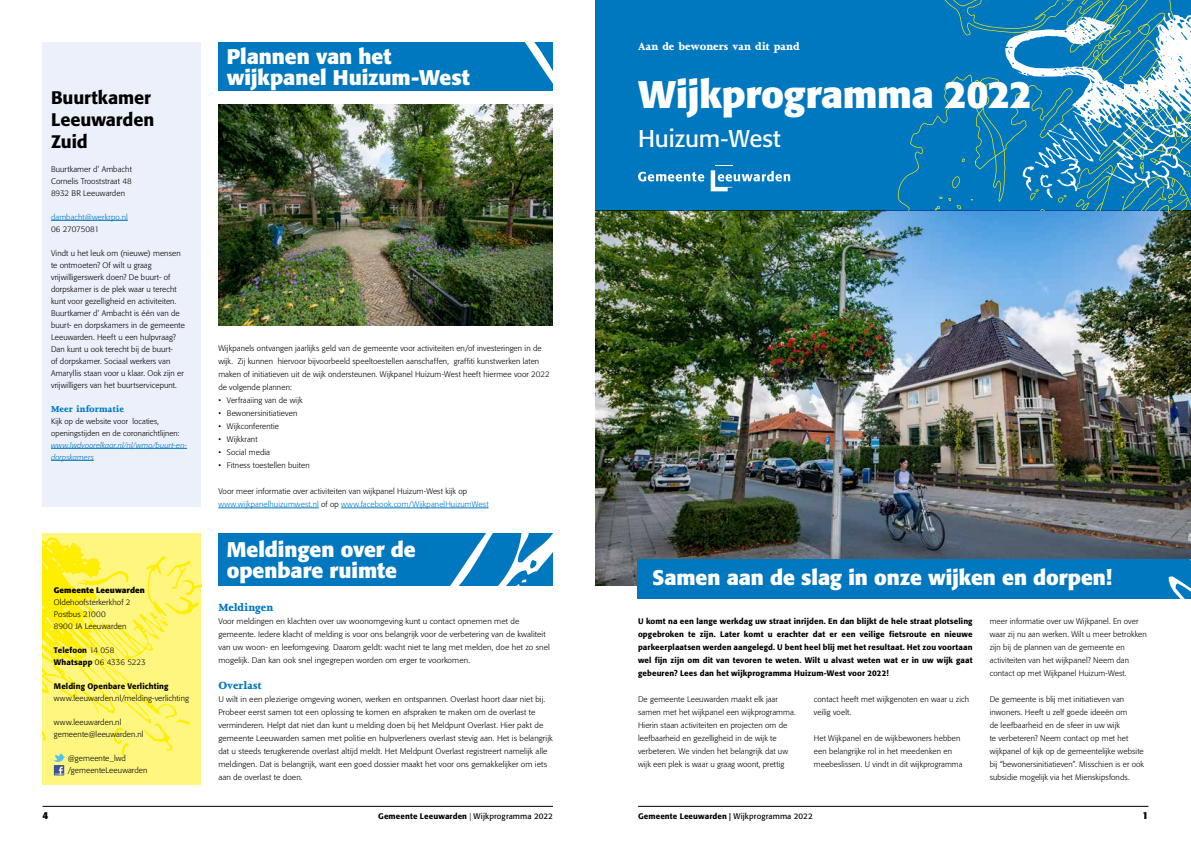
<style>
.page{position:relative;width:1191px;height:842px;background:#fff}
.page>*{position:absolute;margin:0;border:0;box-sizing:border-box;transform-origin:0 0}
.t1{font:700 38px "Formata";letter-spacing:-.01em;color:#fff}
.t2{font:24px "Formata";letter-spacing:-.005em;color:#fff}
.t3{font:700 21px/21px "Formata";letter-spacing:-.005em;color:#fff}
.t4{font:500 18px/21.6px "Formata";letter-spacing:-.005em;color:#000}
.t5{font:800 12px "Joanna MT Std";color:#fff}
.t6{font:800 12px "Joanna MT Std";letter-spacing:.005em;color:#0078bf}
.t7{font:800 10px "Joanna MT Std";letter-spacing:.015em;color:#0078bf}
.t8{font:700 10px "Formata";color:#000}
.t9{font:300 8px/13px "Formata";letter-spacing:.01em;color:#000}
.t10{font:500 8px/13px "Formata";letter-spacing:.015em;color:#000;text-align:justify}
.t11{font:300 8px "Formata";letter-spacing:.015em;color:#0078bf}
.t12{font:700 8px "Formata";letter-spacing:.015em;color:#000}
.t13{font:300 8px "Formata";letter-spacing:-.015em;color:#000}
.t14{font:300 7.8px/12px "Formata";letter-spacing:.015em;color:#000}
.t15{font:italic 300 7.8px/12px "Formata";letter-spacing:.01em;color:#0078bf}
.s1{font-weight:300}
.s2{color:#0078bf}
.s3{font-weight:400}
</style>
<div class="page">
<hr style="left:638px;top:806px;width:510px;height:1px;background:#000">
<hr style="left:43px;top:806px;width:510px;height:1px;background:#000">
<img style="left:595px;top:210px;width:596px;height:375px">
<div style="left:595px;top:0;width:596px;height:210px;background:#0078bf"></div>
<svg style="left:638px;top:172px;width:66px;height:10px"></svg>
<svg style="left:710px;top:170px;width:80px;height:21px"></svg>
<div style="left:638px;top:559px;width:553px;height:39px;background:#0078bf"></div>
<svg style="left:1168px;top:559px;width:23px;height:39px"></svg>
<div style="left:43px;top:533px;width:158px;height:252px;background:#fff680"></div>
<svg style="left:43px;top:537px;width:158px;height:238px"></svg>
<div style="left:43px;top:42px;width:158px;height:465px;background:#ecf0fa"></div>
<hr style="left:51px;top:220px;width:77px;height:1px;background:#0078bf">
<hr style="left:51px;top:448px;width:136px;height:1px;background:#0078bf">
<hr style="left:51px;top:460px;width:43px;height:1px;background:#0078bf">
<img style="left:218px;top:104px;width:335px;height:221px">
<hr style="left:218px;top:508px;width:101px;height:1px;background:#0078bf">
<hr style="left:341px;top:508px;width:147px;height:1px;background:#0078bf">
<div style="left:218px;top:43px;width:335px;height:48px;background:#0078bf"></div>
<svg style="left:525px;top:43px;width:28px;height:41px"></svg>
<svg style="left:934px;top:0;width:257px;height:210px"></svg>
<div style="left:218px;top:533px;width:335px;height:52px;background:#0078bf"></div>
<svg style="left:451px;top:533px;width:102px;height:52px"></svg>
<h3 class="t4" style="left:51px;top:89px;width:105px">Buurtkamer<br>Leeuwarden<br>Zuid</h3>
<p class="t9" style="left:51px;top:163px;width:82px;line-height:12px;text-align:justify">Buurtkamer d’ Ambacht Cornelis Trooststraat 48<br>8932 BR Leeuwarden</p>
<p class="t11" style="left:51px;top:213px;width:78px">dambacht@werkrpo.nl</p>
<p class="t13" style="left:51px;top:225px;width:49px">06 27075081</p>
<p class="t9" style="left:51px;top:247px;width:135px;line-height:12px">Vindt u het leuk om (nieuwe) mensen te ontmoeten? Of wilt u graag vrijwilligerswerk doen? De buurt- of dorpskamer is de plek waar u terecht kunt voor gezelligheid en activiteiten.<br>Buurtkamer d’ Ambacht is één van de buurt- en dorpskamers in de gemeente Leeuwarden. Heeft u een hulpvraag?<br>Dan kunt u ook terecht bij de buurt-<br>of dorpskamer. Sociaal werkers van Amaryllis staan voor u klaar. Ook zijn er vrijwilligers van het buurtservicepunt.</p>
<p class="t7" style="left:51px;top:405px;width:74px">Meer informatie</p>
<p class="t14" style="left:51px;top:415px;width:130px">Kijk op de website voor locaties, openingstijden en de coronarichtlijnen:</p>
<p class="t15" style="left:51px;top:439px;width:137px">www.lwdvoorelkaar.nl/nl/wmo/buurt-en&shy;dorpskamers</p>
<p class="t12" style="left:54px;top:587px;width:92px">Gemeente Leeuwarden</p>
<p class="t9" style="left:54px;top:597px;width:78px;line-height:12px">Oldehoofsterkerkhof 2<br>Postbus 21000<br>8900 JA Leeuwarden</p>
<p class="t10" style="left:54px;top:645px;width:93px;line-height:12px">Telefoon <span class="s1">14 058<br></span>Whatsapp <span class="s1">06 4336 5223</span></p>
<p class="t10" style="left:54px;top:681px;width:116px">Melding Openbare Verlichting</p>
<p class="t9" style="left:54px;top:693px;width:136px">www.leeuwarden.nl/melding-verlichting</p>
<p class="t9" style="left:54px;top:717px;width:91px;line-height:12px">www.leeuwarden.nl gemeente@leeuwarden.nl</p>
<p class="t9" style="left:68px;top:753px;width:81px;line-height:12px">@gemeente_lwd /gemeenteLeeuwarden</p>
<p class="t8" style="left:43px;top:811px;width:7px">4</p>
<h3 class="t3" style="left:227px;top:48px;width:244px">Plannen van het wijkpanel Huizum-West</h3>
<p class="t9" style="left:218px;top:342px;width:333px">Wijkpanels ontvangen jaarlijks geld van de gemeente voor activiteiten en/of investeringen in de wijk. Zij kunnen hiervoor bijvoorbeeld speeltoestellen aanschaffen, graffiti kunstwerken laten maken of initiatieven uit de wijk ondersteunen. Wijkpanel Huizum-West heeft hiermee voor 2022 de volgende plannen:</p>
<p class="t9" style="left:218px;top:394px;width:86px">• Verfraaiing van de wijk</p>
<p class="t9" style="left:218px;top:407px;width:80px">• Bewonersinitiatieven</p>
<p class="t9" style="left:218px;top:420px;width:62px">• Wijkconferentie</p>
<p class="t9" style="left:218px;top:433px;width:41px">• Wijkkrant</p>
<p class="t9" style="left:218px;top:446px;width:53px">• Social media</p>
<p class="t9" style="left:218px;top:459px;width:93px">• Fitness toestellen buiten</p>
<p class="t9" style="left:218px;top:485px;width:272px">Voor meer informatie over activiteiten van wijkpanel Huizum-West kijk op <span class="s2">www.wijkpanelhuizumwest.nl</span> of op <span class="s2">www.facebook.com/WijkpanelHuizumWest</span></p>
<h3 class="t3" style="left:227px;top:541px;width:190px">Meldingen over de openbare ruimte</h3>
<h3 class="t6" style="left:218px;top:603px;width:56px">Meldingen</h3>
<p class="t9" style="left:218px;top:615px;width:333px">Voor meldingen en klachten over uw woonomgeving kunt u contact opnemen met de gemeente. Iedere klacht of melding is voor ons belangrijk voor de verbetering van de kwaliteit van uw woon- en leefomgeving. Daarom geldt: wacht niet te lang met melden, doe het zo snel mogelijk. Dan kan ook snel ingegrepen worden om erger te voorkomen.</p>
<h3 class="t6" style="left:218px;top:681px;width:45px">Overlast</h3>
<p class="t9" style="left:218px;top:693px;width:336px">U wilt in een plezierige omgeving wonen, werken en ontspannen. Overlast hoort daar niet bij.<br>Probeer eerst samen tot een oplossing te komen en afspraken te maken om de overlast te verminderen. Helpt dat niet dan kunt u melding doen bij het Meldpunt Overlast. Hier pakt de gemeente Leeuwarden samen met politie en hulpverleners overlast stevig aan. Het is belangrijk dat u steeds terugkerende overlast altijd meldt. Het Meldpunt Overlast registreert namelijk alle meldingen. Dat is belangrijk, want een goed dossier maakt het voor ons gemakkelijker om iets aan de overlast te doen.</p>
<h3 class="t5" style="left:638px;top:42px;width:163px">Aan de bewoners van dit pand</h3>
<h1 class="t1" style="left:638px;top:78px;width:395px">Wijkprogramma 2022</h1>
<h2 class="t2" style="left:638px;top:125px;width:144px">Huizum-West</h2>
<h3 class="t3" style="left:652px;top:569px;width:461px">Samen aan de slag in onze wijken en dorpen!</h3>
<p class="t10" style="left:638px;top:615px;width:336px">U komt na een lange werkdag uw straat inrijden. En dan blijkt de hele straat plotseling opgebroken te zijn. Later komt u erachter dat er een veilige fietsroute en nieuwe parkeerplaatsen werden aangelegd. U bent heel blij met het resultaat. Het zou voortaan wel fijn zijn om dit van tevoren te weten. Wilt u alvast weten wat er in uw wijk gaat gebeuren? Lees dan het wijkprogramma Huizum-West voor 2022!</p>
<p class="t9" style="left:638px;top:693px;width:159px">De gemeente Leeuwarden maakt elk jaar samen met het wijkpanel een wijkprogramma.<br>Hierin staan activiteiten en projecten om de leefbaarheid en gezelligheid in de wijk te verbeteren. We vinden het belangrijk dat uw wijk een plek is waar u graag woont, prettig</p>
<p class="t9" style="left:814px;top:693px;width:157px">contact heeft met wijkgenoten en waar u zich veilig voelt.</p>
<p class="t9" style="left:989px;top:615px;width:159px">meer informatie over uw Wijkpanel. En over waar zij nu aan werken. Wilt u meer betrokken zijn bij de plannen van de gemeente en activiteiten van het wijkpanel? Neem dan contact op met Wijkpanel Huizum-West.</p>
<p class="t9" style="left:989px;top:693px;width:156px">De gemeente is blij met initiatieven van inwoners. Heeft u zelf goede ideeën om<br>de leefbaarheid en de sfeer in uw wijk<br>te verbeteren? Neem contact op met het wijkpanel of kijk op de gemeentelijke website bij “bewonersinitiatieven”. Misschien is er ook subsidie mogelijk via het Mienskipsfonds.</p>
<p class="t9" style="left:814px;top:732px;width:150px">Het Wijkpanel en de wijkbewoners hebben een belangrijke rol in het meedenken en meebeslissen. U vindt in dit wijkprogramma</p>
<p class="t10" style="left:378px;top:810px;width:176px">Gemeente Leeuwarden <span class="s1">|</span> <span class="s3">Wijkprogramma 2022</span></p>
<p class="t10" style="left:638px;top:810px;width:176px">Gemeente Leeuwarden | <span class="s3">Wijkprogramma 2022</span></p>
<p class="t8" style="left:1142px;top:811px;width:7px">1</p>
</div>
